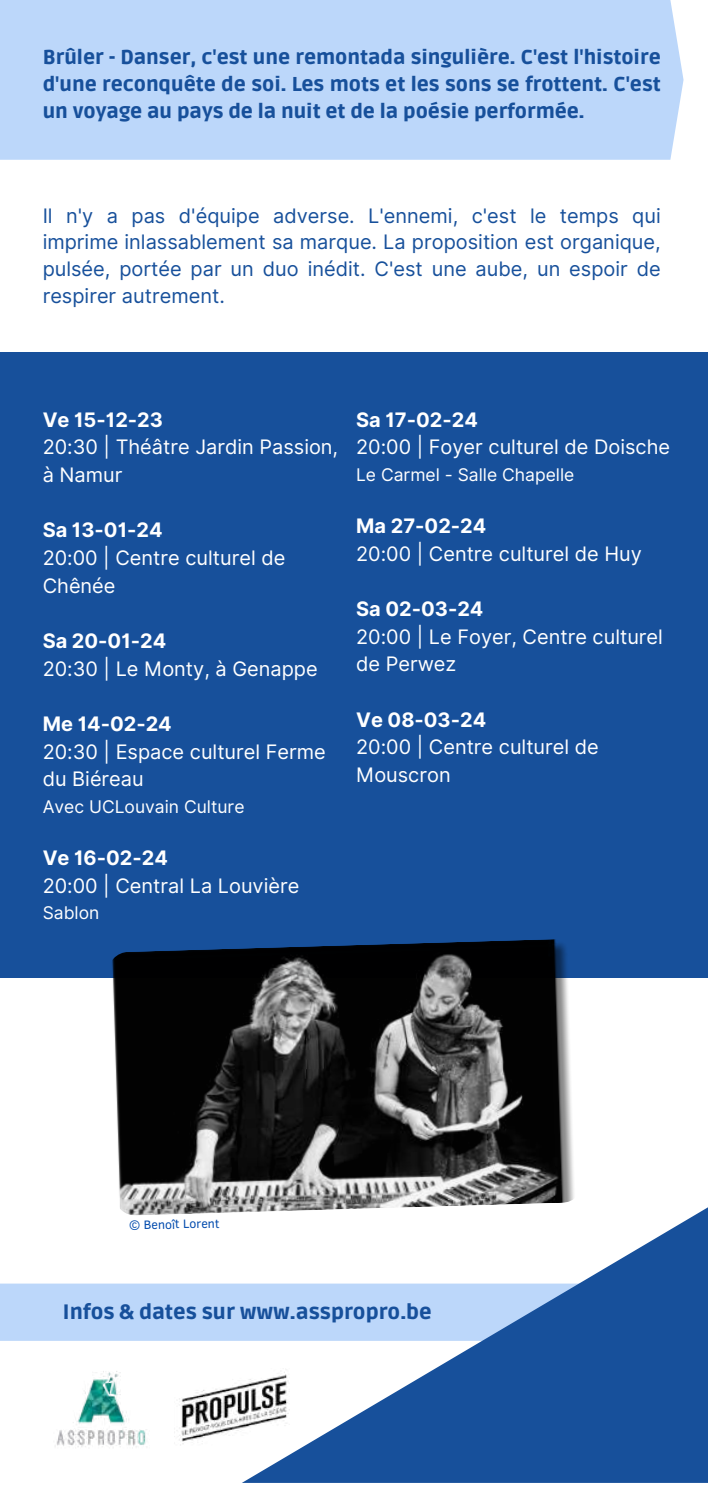
<style>
.page{position:relative;width:708px;height:1489px;background:#fff}
.page>*{position:absolute;margin:0;border:0;box-sizing:border-box;transform-origin:0 0}
.t1{font:900 20.75px "Ruda";color:#17509b}
.t2{font:20px/27.8px "Inter";color:#fff}
.t3{font:20px/26.5px "Inter";color:#17509b;text-align:justify}
.t4{font:900 20px/26.5px "Ruda";color:#17509b;text-align:justify}
.t5{font:700 20px "Inter";color:#fff}
.t6{font:17.5px "Inter";color:#fff}
.t7{font:12.5px "Clear Sans";color:#004aad}
</style>
<div class="page">
<img style="left:55px;top:1371px;width:90px;height:76px">
<div style="left:0;top:1283px;width:242px;height:58px;background:#bcd7fa"></div>
<svg style="left:242px;top:1208px;width:465px;height:275px;fill:#17509b"></svg>
<div style="left:0;top:0;width:683px;height:160px;background:#bcd7fa"></div>
<div style="left:0;top:353px;width:707px;height:625px;background:#17509b"></div>
<img style="left:112px;top:939px;width:471px;height:277px">
<img style="left:145px;top:1368px;width:174px;height:79px">
<p class="t4" style="left:43px;top:45px;width:619px">Brûler - Danser, c'est une remontada singulière. C'est l'histoire d'une reconquête de soi. Les mots et les sons se frottent. C'est un voyage au pays de la nuit et de la poésie performée.</p>
<p class="t3" style="left:43px;top:202px;width:619px">Il n'y a pas d'équipe adverse. L'ennemi, c'est le temps qui imprime inlassablement sa marque. La proposition est organique, pulsée, portée par un duo inédit. C'est une aube, un espoir de respirer autrement.</p>
<p class="t5" style="left:43px;top:407px;width:122px">Ve 15-12-23</p>
<p class="t2" style="left:43px;top:433px;width:297px">20:30 | Théâtre Jardin Passion, à Namur</p>
<p class="t5" style="left:43px;top:518px;width:121px">Sa 13-01-24</p>
<p class="t2" style="left:43px;top:544px;width:244px">20:00 | Centre culturel de<br>Chênée</p>
<p class="t5" style="left:43px;top:629px;width:125px">Sa 20-01-24</p>
<p class="t2" style="left:43px;top:654px;width:276px">20:30 | Le Monty, à Genappe</p>
<p class="t5" style="left:43px;top:712px;width:131px">Me 14-02-24</p>
<p class="t2" style="left:43px;top:737px;width:284px">20:30 | Espace culturel Ferme du Biéreau</p>
<p class="t6" style="left:43px;top:796px;width:203px">Avec UCLouvain Culture</p>
<p class="t5" style="left:43px;top:846px;width:127px">Ve 16-02-24</p>
<p class="t2" style="left:43px;top:871px;width:258px">20:00 | Central La Louvière</p>
<p class="t6" style="left:43px;top:902px;width:58px">Sablon</p>
<p class="t5" style="left:356px;top:407px;width:123px">Sa 17-02-24</p>
<p class="t2" style="left:356px;top:433px;width:315px">20:00 | Foyer culturel de Doische</p>
<p class="t6" style="left:356px;top:464px;width:220px">Le Carmel - Salle Chapelle</p>
<p class="t5" style="left:356px;top:514px;width:132px">Ma 27-02-24</p>
<p class="t2" style="left:356px;top:539px;width:287px">20:00 | Centre culturel de Huy</p>
<p class="t5" style="left:356px;top:597px;width:129px">Sa 02-03-24</p>
<p class="t2" style="left:356px;top:622px;width:308px">20:00 | Le Foyer, Centre culturel de Perwez</p>
<p class="t5" style="left:356px;top:707px;width:132px">Ve 08-03-24</p>
<p class="t2" style="left:356px;top:733px;width:244px">20:00 | Centre culturel de<br>Mouscron</p>
<p class="t7" style="left:129px;top:1216px;width:92px;rotate:-1deg">© Benoît Lorent</p>
<p class="t1" style="left:63px;top:1300px;width:370px">Infos &amp; dates sur www.asspropro.be</p>
</div>
